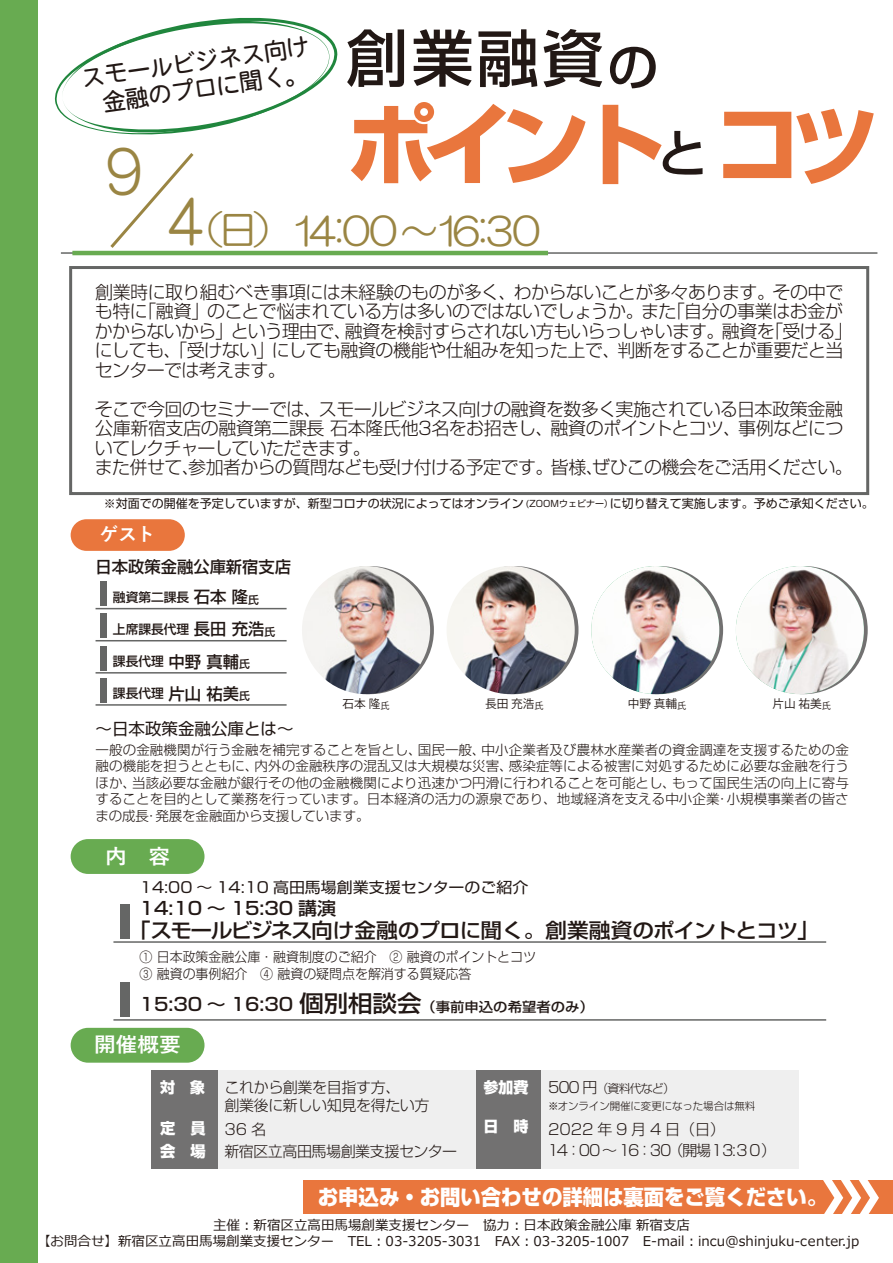
<style>
.page{position:relative;width:893px;height:1263px;background:#fff}
.page>*{position:absolute;margin:0;border:0;box-sizing:border-box;transform-origin:0 0}
.t1{font:700 90px "Shin Go Pro";letter-spacing:-.15em;color:#e9763d}
.t2{font:500 61.35px "Shin Go Pro";color:#221815}
.t3{font:60px "HG Maru Gothic MPRO";color:#9a8543;scale:.8 1}
.t4{font:39px "HG Maru Gothic MPRO";letter-spacing:-.135em;color:#9a8543;scale:.95 1}
.t5{font:23.55px/27px "DFHS Maru Gothic W4 WIN RKSJ H";color:#221815;text-align:center}
.t6{font:800 21px "Shin Go Pro";color:#fff}
.t7{font:500 20.4px "Shin Go Pro";letter-spacing:-.05em;color:#221815;scale:1.06 1}
.t8{font:700 20.4px "Yu Gothic";color:#fff;scale:1.06 1}
.t9{font:700 18.45px "Yu Gothic";color:#fff}
.t10{font:300 18px/19.5px "Shin Go Pro";letter-spacing:-.03em;color:#221815}
.t11{font:500 17.85px "Shin Go Pro";color:#221815;scale:1.06 1}
.t12{font:16.5px "Shin Go Pro";color:#221815}
.t13{font:500 16.35px "Shin Go Pro";color:#221815}
.t14{font:800 15.3px/22.5px "Shin Go Pro";color:#fff}
.t15{font:300 15px/18px "Shin Go Pro";letter-spacing:-.025em;color:#221815}
.t16{font:300 15px/21px "Shin Go Pro";letter-spacing:-.08em;color:#221815}
.t17{font:15px "Shin Go Pro";color:#221815;scale:1.06 1}
.t18{font:800 15px "Shin Go Pro";color:#fff}
.t19{font:300 13.5px/16.5px "Shin Go Pro";color:#221815;text-align:justify}
.t20{font:13.5px/16.2px "Meiryo";color:#221815;text-align:center}
.t21{font:300 13.5px/16.5px "Shin Go Pro";color:#221815;scale:.96 1}
.t22{font:500 13.5px "Shin Go Pro";color:#221815;scale:1.06 1}
.t23{font:500 12.75px "Shin Go Pro";color:#221815}
.t24{font:12px "Shin Go Pro";color:#221815}
.t25{font:300 12px "Shin Go Pro";letter-spacing:-.075em;color:#221815}
.t26{font:11.7px "Koz Go Pr 6 N";color:#221815}
.t27{font:300 10.5px "Shin Go Pro";letter-spacing:-.01em;color:#221815}
.s1{font-size:51.15px}
.s2{font-weight:500;font-size:51.15px;color:#221815}
.s3{font-size:60px}
.s4{font-size:40.05px}
.s5{font-size:9px}
.s6{font-size:16.35px}
.s7{font-size:9.15px}
.s8{font-size:17.85px}
.s9{font-size:22.95px}
.s10{font-size:15px}
</style>
<div class="page">
<div style="left:303px;top:1180px;width:590px;height:33px;background:#e9763d"></div>
<svg style="left:822px;top:1180px;width:57px;height:34px"></svg>
<div style="left:0;top:0;width:38px;height:1263px;background:#68ab51"></div>
<div style="left:475px;top:1070px;width:67px;height:99px;background:#727171"></div>
<div style="left:542px;top:1070px;width:257px;height:99px;background:#efefef"></div>
<div style="left:152px;top:1070px;width:67px;height:99px;background:#727171"></div>
<div style="left:218px;top:1070px;width:257px;height:99px;background:#efefef"></div>
<div style="left:71px;top:1028px;width:134px;height:35px;background:#68ab51;border-radius:17px"></div>
<hr style="left:113px;top:1019px;width:713px;height:2px;background:#656665">
<div style="left:120px;top:982px;width:10px;height:34px;background:#656665"></div>
<hr style="left:113px;top:941px;width:713px;height:2px;background:#656665">
<div style="left:120px;top:904px;width:10px;height:34px;background:#656665"></div>
<div style="left:71px;top:839px;width:134px;height:35px;background:#68ab51;border-radius:17px"></div>
<svg style="left:739px;top:566px;width:129px;height:128px"></svg>
<img style="left:736px;top:566px;width:128px;height:128px;border-radius:64px">
<svg style="left:595px;top:566px;width:128px;height:128px"></svg>
<img style="left:591px;top:566px;width:128px;height:128px;border-radius:64px">
<div style="left:450px;top:566px;width:128px;height:128px;background:#727171;border-radius:50%"></div>
<img style="left:447px;top:566px;width:128px;height:128px;border-radius:64px">
<svg style="left:306px;top:566px;width:128px;height:128px"></svg>
<img style="left:302px;top:566px;width:128px;height:128px;border-radius:64px">
<div style="left:71px;top:519px;width:114px;height:32px;background:#e9763d;border-radius:16px"></div>
<hr style="left:96px;top:608px;width:191px;height:1px;background:#656665">
<div style="left:100px;top:582px;width:6px;height:24px;background:#656665"></div>
<hr style="left:96px;top:640px;width:191px;height:1px;background:#656665">
<div style="left:100px;top:614px;width:6px;height:24px;background:#656665"></div>
<hr style="left:96px;top:672px;width:191px;height:1px;background:#656665">
<div style="left:100px;top:646px;width:6px;height:24px;background:#656665"></div>
<hr style="left:96px;top:704px;width:191px;height:2px;background:#656665">
<div style="left:100px;top:678px;width:6px;height:24px;background:#656665"></div>
<div style="left:69px;top:266px;width:800px;height:229px;border:3px solid #656665"></div>
<hr style="left:61px;top:252px;width:816px;height:2px;background:#656665">
<hr style="left:72px;top:251px;width:476px;height:4px;background:#68ab51">
<svg style="left:107px;top:153px;width:90px;height:98px"></svg>
<svg style="left:55px;top:17px;width:283px;height:118px"></svg>
<h2 class="t2" style="left:346px;top:8px;width:314px">創業融資<span class="s1">の</span></h2>
<h1 class="t1" style="left:346px;top:73px;width:535px">ポイント<span class="s2">と</span>コツ</h1>
<h3 class="t5" style="left:80px;top:65px;width:232px;rotate:-8deg">スモールビジネス向け金融のプロに聞く。</h3>
<h3 class="t3" style="left:107px;top:142px;width:46px">9</h3>
<h3 class="t4" style="left:168px;top:211px;width:393px"><span class="s3">4</span><span class="s4">（日）</span>14:00～16:30</h3>
<p class="t10" style="left:95px;top:280px;width:759px">創業時に取り組むべき事項には未経験のものが多く、わからないことが多々あります。その中でも特に「融資」のことで悩まれている方は多いのではないでしょうか。また「自分の事業はお金がかからないから」という理由で、融資を検討すらされない方もいらっしゃいます。融資を「受ける」にしても、「受けない」にしても融資の機能や仕組みを知った上で、判断をすることが重要だと当センターでは考えます。</p>
<p class="t10" style="left:95px;top:397px;width:759px">そこで今回のセミナーでは、スモールビジネス向けの融資を数多く実施されている日本政策金融公庫新宿支店の融資第二課長 石本隆氏他3名をお招きし、融資のポイントとコツ、事例などについてレクチャーしていただきます。<br>また併せて、参加者からの質問なども受け付ける予定です。皆様、ぜひこの機会をご活用ください。</p>
<p class="t24" style="left:104px;top:494px;width:771px">※対面での開催を予定していますが、新型コロナの状況によってはオンライン <span class="s5">(ZOOMウェビナー）</span>に切り替えて実施します。予めご承知ください。</p>
<p class="t9" style="left:100px;top:524px;width:57px">ゲスト</p>
<p class="t13" style="left:96px;top:554px;width:197px">日本政策金融公庫新宿支店</p>
<p class="t23" style="left:113px;top:587px;width:148px">融資第二課長<span class="s6">石本 隆</span><sub>氏</sub></p>
<p class="t23" style="left:113px;top:619px;width:164px">上席課長代理<span class="s6">長田 充浩</span><sub>氏</sub></p>
<p class="t23" style="left:113px;top:651px;width:139px">課長代理<span class="s6">中野 真輔</span><sub>氏</sub></p>
<p class="t23" style="left:113px;top:683px;width:139px">課長代理<span class="s6">片山 祐美</span><sub>氏</sub></p>
<p class="t26" style="left:343px;top:697px;width:48px">石本 隆<span class="s7">氏</span></p>
<p class="t26" style="left:485px;top:697px;width:60px">長田 充浩<span class="s7">氏</span></p>
<p class="t26" style="left:628px;top:697px;width:60px">中野 真輔<span class="s7">氏</span></p>
<p class="t26" style="left:772px;top:697px;width:60px">片山 祐美<span class="s7">氏</span></p>
<p class="t12" style="left:96px;top:715px;width:199px">～日本政策金融公庫とは～</p>
<p class="t19" style="left:95px;top:740px;width:755px">一般の金融機関が行う金融を補完することを旨とし、国民一般、中小企業者及び農林水産業者の資金調達を支援するための金融の機能を担うとともに、内外の金融秩序の混乱又は大規模な災害、感染症等による被害に対処するために必要な金融を行うほか、当該必要な金融が銀行その他の金融機関により迅速かつ円滑に行われることを可能とし、もって国民生活の向上に寄与することを目的として業務を行っています。日本経済の活力の源泉であり、地域経済を支える中小企業・小規模事業者の皆さまの成長・発展を金融面から支援しています。</p>
<p class="t8" style="left:105px;top:845px;width:63px">内　容</p>
<p class="t17" style="left:140px;top:874px;width:368px">14:00 ～ 14:10 高田馬場創業支援センターのご紹介</p>
<p class="t11" style="left:140px;top:894px;width:187px">14:10 ～ 15:30 講演</p>
<p class="t7" style="left:129px;top:913px;width:653px">「スモールビジネス向け金融のプロに聞く。創業融資のポイントとコツ」</p>
<p class="t21" style="left:140px;top:947px;width:415px">① 日本政策金融公庫・融資制度のご紹介　② 融資のポイントとコツ<br>③ 融資の事例紹介　④ 融資の疑問点を解消する質疑応答</p>
<p class="t22" style="left:140px;top:996px;width:430px"><span class="s8">15:30 ～ 16:30</span> <span class="s9">個別相談会</span>（事前申込の希望者のみ）</p>
<p class="t8" style="left:94px;top:1033px;width:83px">開催概要</p>
<p class="t18" style="left:160px;top:1075px;width:46px">対　象</p>
<p class="t14" style="left:160px;top:1115px;width:47px">定　員会　場</p>
<p class="t15" style="left:224px;top:1076px;width:207px">これから創業を目指す方、<br>創業後に新しい知見を得たい方</p>
<p class="t15" style="left:224px;top:1116px;width:234px;line-height:22.5px">36 名<br>新宿区立高田馬場創業支援センター</p>
<p class="t18" style="left:484px;top:1075px;width:46px">参加費</p>
<p class="t18" style="left:484px;top:1115px;width:46px">日　時</p>
<p class="t25" style="left:548px;top:1079px;width:129px"><span class="s10">500 円</span>（資料代など）</p>
<p class="t27" style="left:548px;top:1097px;width:209px">※オンライン開催に変更になった場合は無料</p>
<p class="t16" style="left:547px;top:1117px;width:230px">2022 年 9 月 4 日（日）<br>14：00～ 16：30（開場１3:３０）</p>
<p class="t6" style="left:318px;top:1180px;width:511px">お申込み・お問い合わせの詳細は裏面をご覧ください。</p>
<p class="t20" style="left:37px;top:1218px;width:824px">主催︓新宿区立高田馬場創業支援センター　協力︓日本政策金融公庫 新宿支店<br>【お問合せ】新宿区立高田馬場創業支援センター　TEL︓03-3205-3031　FAX︓03-3205-1007　E-mail︓incu@shinjuku-center.jp</p>
</div>
